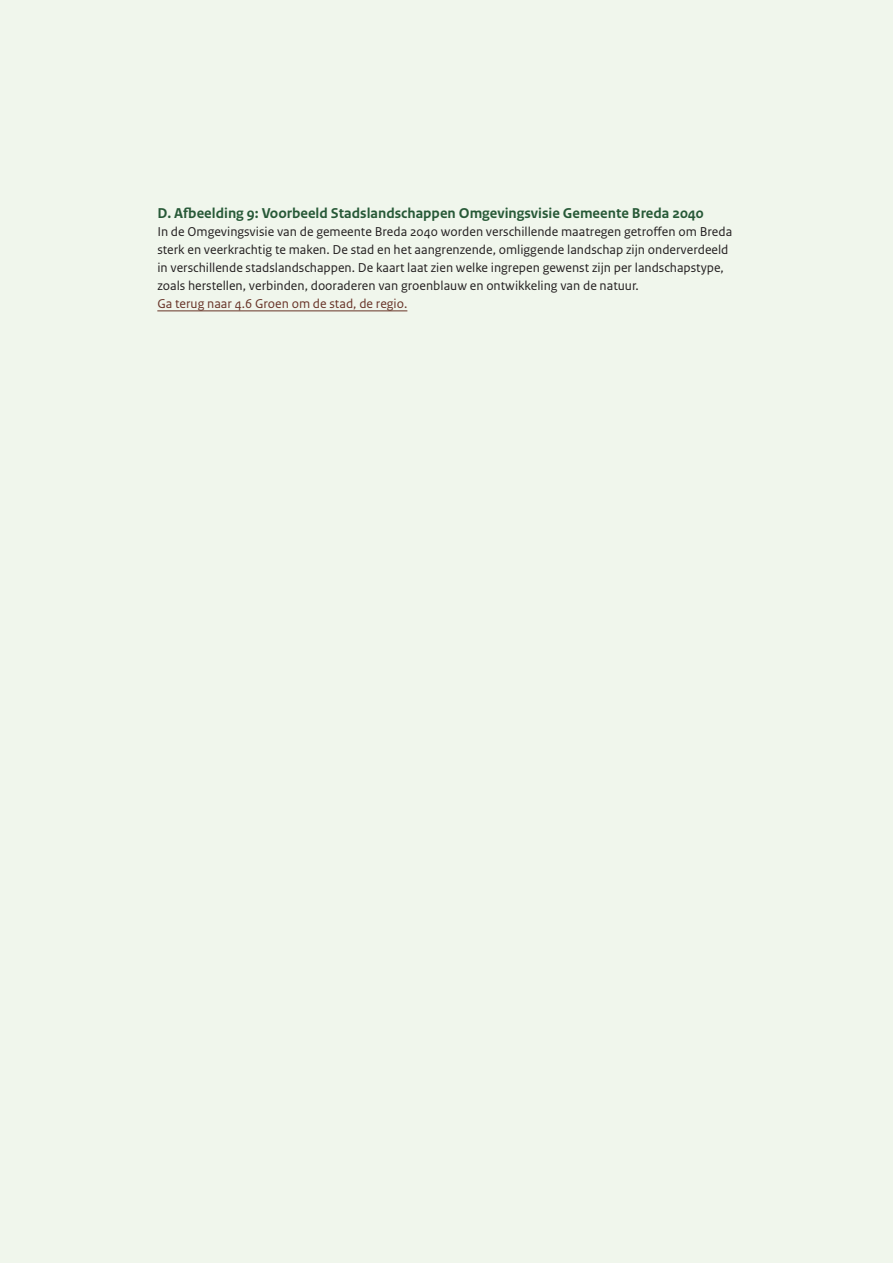
<style>
.page{position:relative;width:893px;height:1263px;background:#f0f6ec}
.page>*{position:absolute;margin:0;border:0;box-sizing:border-box;transform-origin:0 0}
._05_RO_Alineakop_Sans_alt{font:700 15px "Rijksoverheid Sans Text";color:#275937}
.P_10_RO_Broodtekst_Sans{font:13.5px/18px "Rijksoverheid Sans Text";color:#231f20}
.P_10_RO_Broodtekst_Sans-2{font:13.5px "Rijksoverheid Sans Text";color:#673327}
</style>
<div class="page">
<hr style="left:157px;top:311px;width:250px;height:1px;background:#673327">
<p class="_05_RO_Alineakop_Sans_alt" style="left:157px;top:204px;width:548px">D. Afbeelding 9: Voorbeeld Stadslandschappen Omgevingsvisie Gemeente Breda 2040</p>
<p class="P_10_RO_Broodtekst_Sans" style="left:157px;top:223px;width:576px">In de Omgevingsvisie van de gemeente Breda 2040 worden verschillende maatregen getroffen om Breda sterk en veerkrachtig te maken. De stad en het aangrenzende, omliggende landschap zijn onderverdeeld in verschillende stadslandschappen. De kaart laat zien welke ingrepen gewenst zijn per landschapstype, zoals herstellen, verbinden, dooraderen van groenblauw en ontwikkeling van de natuur.</p>
<p class="P_10_RO_Broodtekst_Sans-2" style="left:157px;top:296px;width:252px">Ga terug naar 4.6 Groen om de stad, de regio.</p>
</div>
